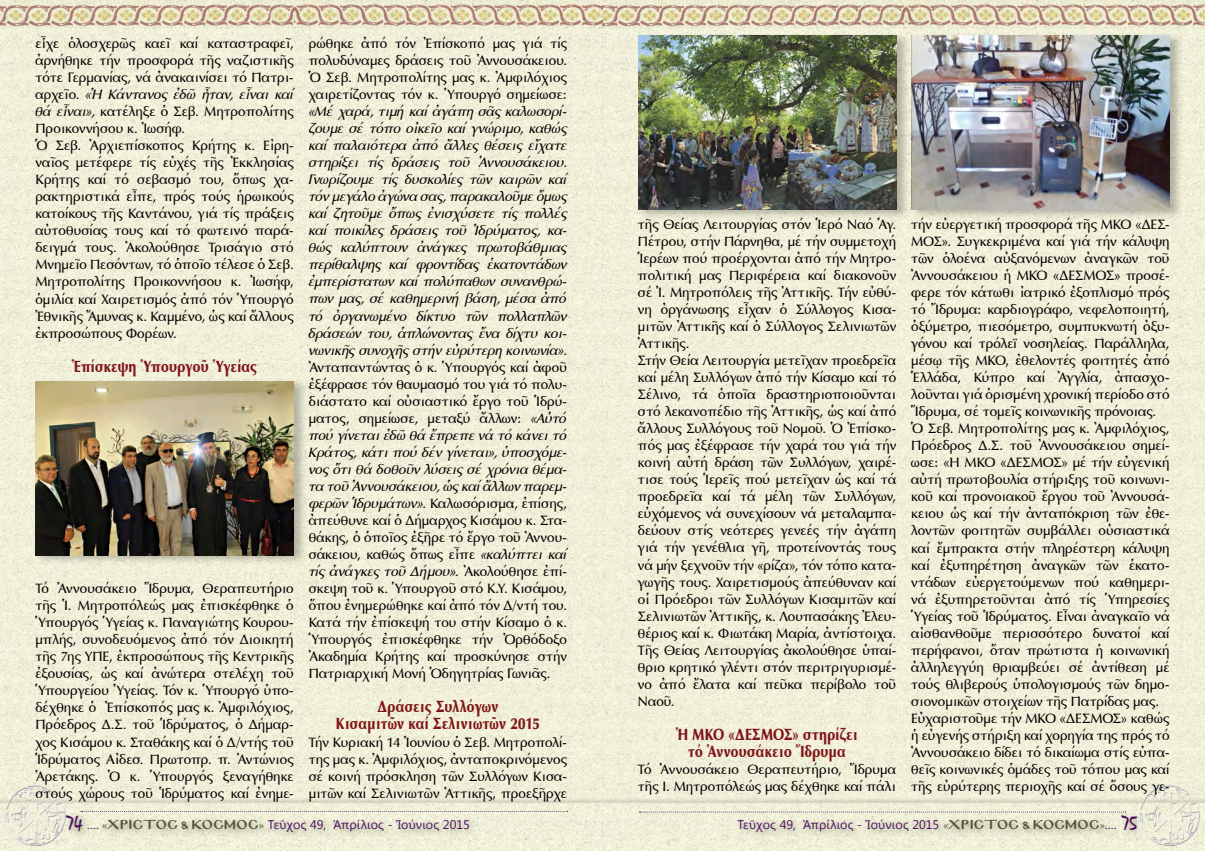
<style>
.page{position:relative;width:1205px;height:851px;background:#fff}
.page>*{position:absolute;margin:0;border:0;box-sizing:border-box;transform-origin:0 0}
.t1{font:16.5px/17px "SK Optima Pol Uni W Bold";letter-spacing:.015em;color:#7f1416;text-align:center;scale:.83 1}
.t2{font:13.75px/17px "SK Optima Pol Uni W";color:#000;text-align:justify}
.t3{font:13.75px/17px "SK Optima Pol Uni W Italic";letter-spacing:-.01em;color:#000;text-align:justify}
.t4{font:12.5px "Segoe UI";letter-spacing:.01em;color:#4d0c62}
.s1{font-family:"SK Optima Pol Uni W"}
.s2{font-family:"SK Optima Pol Uni W Italic"}
.s3{font-family:"Mistral";font-size:20px}
.s4{font-family:"Minion Pro"}
.s5{font-family:"Minion Pro";color:#585134}
.s6{font-family:"Mg Byzantine UC Pol Normal";font-size:11.25px;color:#585134}
</style>
<div class="page">
<img style="left:0;top:0;width:1205px;height:850px">
<div style="left:35px;top:377px;width:273px;height:188px;background:#000;opacity:.25"></div>
<img style="left:35px;top:381px;width:259px;height:174px">
<div style="left:638px;top:32px;width:272px;height:188px;background:#000;opacity:.25"></div>
<img style="left:638px;top:35px;width:258px;height:174px">
<div style="left:912px;top:32px;width:271px;height:188px;background:#000;opacity:.25"></div>
<img style="left:911px;top:35px;width:258px;height:174px">
<p class="t2" style="left:35px;top:35px;width:260px">εἶχε ὁλοσχερῶς καεῖ καί καταστραφεῖ, ἀρνήθηκε τήν προσφορά τῆς ναζιστικῆς τότε Γερμανίας, νά ἀνακαινίσει τό Πατρι-</p>
<p class="t3" style="left:35px;top:86px;width:260px"><span class="s1">αρχεῖο.</span> «Ἡ Κάντανος ἐδῶ ἦταν, εἶναι καί</p>
<p class="t2" style="left:35px;top:103px;width:260px;text-align:left"><span class="s2">θά εἶναι»,</span> κατέληξε ὁ Σεβ. Μητροπολίτης Προικοννήσου κ. Ἰωσήφ.<br>Ὁ Σεβ. Ἀρχιεπίσκοπος Κρήτης κ. Εἰρη&shy;ναῖος μετέφερε τίς εὐχές τῆς Ἐκκλησίας Κρήτης καί τό σεβασμό του, ὅπως χα&shy;ρακτηριστικά εἶπε, πρός τούς ἡρωικούς κατοίκους τῆς Καντάνου, γιά τίς πράξεις αὐτοθυσίας τους καί τό φωτεινό παρά&shy;δειγμά τους. Ἀκολούθησε Τρισάγιο στό Μνημεῖο Πεσόντων, τό ὁποῖο τέλεσε ὁ Σεβ.<br>Μητροπολίτης Προικοννήσου κ. Ἰωσήφ, ὁμιλία καί Χαιρετισμός ἀπό τόν Ὑπουργό Ἐθνικῆς Ἄμυνας κ. Καμμένο, ὡς καί ἄλλους ἐκπροσώπους Φορέων.</p>
<p class="t1" style="left:72px;top:358px;width:224px">Ἐπίσκεψη Ὑπουργοῦ Ὑγείας</p>
<p class="t2" style="left:35px;top:580px;width:260px">Τό Ἀννουσάκειο Ἵδρυμα, Θεραπευτήριο τῆς Ἱ. Μητροπόλεώς μας ἐπισκέφθηκε ὁ Ὑπουργός Ὑγείας κ. Παναγιώτης Κουρου&shy;μπλής, συνοδευόμενος ἀπό τόν Διοικητή τῆς 7ης ΥΠΕ, ἐκπροσώπους τῆς Κεντρικῆς ἐξουσίας, ὡς καί ἀνώτερα στελέχη τοῦ Ὑπουργείου Ὑγείας. Τόν κ. Ὑπουργό ὑπο&shy;δέχθηκε ὁ Ἐπίσκοπός μας κ. Ἀμφιλόχιος, Πρόεδρος Δ.Σ. τοῦ Ἱδρύματος, ὁ Δήμαρ&shy;χος Κισάμου κ. Σταθάκης καί ὁ Δ/ντής τοῦ Ἱδρύματος Αἰδεσ. Πρωτοπρ. π. Ἀντώνιος Ἀρετάκης. Ὁ κ. Ὑπουργός ξεναγήθηκε στούς χώρους τοῦ Ἱδρύματος καί ἐνημε-</p>
<p class="t2" style="left:309px;top:35px;width:260px">ρώθηκε ἀπό τόν Ἐπίσκοπό μας γιά τίς πολυδύναμες δράσεις τοῦ Ἀννουσάκειου.<br>Ὁ Σεβ. Μητροπολίτης μας κ. Ἀμφιλόχιος χαιρετίζοντας τόν κ. Ὑπουργό σημείωσε:</p>
<p class="t3" style="left:309px;top:103px;width:260px">«Μέ χαρά, τιμή καί ἀγάπη σᾶς καλωσορί&shy;ζουμε σέ τόπο οἰκεῖο καί γνώριμο, καθώς καί παλαιότερα ἀπό ἄλλες θέσεις εἴχατε στηρίξει τίς δράσεις τοῦ Ἀννουσάκειου.<br>Γνωρίζουμε τίς δυσκολίες τῶν καιρῶν καί τόν μεγάλο ἀγώνα σας, παρακαλοῦμε ὅμως καί ζητοῦμε ὅπως ἐνισχύσετε τίς πολλές καί ποικίλες δράσεις τοῦ Ἱδρύματος, κα&shy;θώς καλύπτουν ἀνάγκες πρωτοβάθμιας περίθαλψης καί φροντίδας ἑκατοντάδων ἐμπερίστατων καί πολύπαθων συνανθρώ&shy;πων μας, σέ καθημερινή βάση, μέσα ἀπό τό ὀργανωμένο δίκτυο τῶν πολλαπλῶν δράσεών του, ἁπλώνοντας ἕνα δίχτυ κοι&shy;νωνικῆς συνοχῆς στήν εὐρύτερη κοινωνία».</p>
<p class="t2" style="left:309px;top:358px;width:260px">Ἀνταπαντώντας ὁ κ. Ὑπουργός καί ἀφοῦ ἐξέφρασε τόν θαυμασμό του γιά τό πολυ&shy;διάστατο καί οὐσιαστικό ἔργο τοῦ Ἱδρύ&shy;ματος, σημείωσε, μεταξύ ἄλλων: <span class="s2">«Αὐτό</span></p>
<p class="t3" style="left:309px;top:427px;width:260px">πού γίνεται ἐδῶ θά ἔπρεπε νά τό κάνει τό Κράτος, κάτι πού δέν γίνεται», ὑποσχόμε&shy;νος ὅτι θά δοθοῦν λύσεις σέ χρόνια θέμα&shy;τα τοῦ Ἀννουσάκειου, ὡς καί ἄλλων παρεμ-</p>
<p class="t2" style="left:309px;top:495px;width:260px"><span class="s2">φερῶν Ἱδρυμάτων».</span> Καλωσόρισμα, ἐπίσης, ἀπεύθυνε καί ὁ Δήμαρχος Κισάμου κ. Στα&shy;θάκης, ὁ ὁποῖος ἐξῆρε τό ἔργο τοῦ Ἀννου&shy;σάκειου, καθώς ὅπως εἶπε <span class="s2">«καλύπτει καί</span></p>
<p class="t3" style="left:309px;top:563px;width:260px">τίς ἀνάγκες τοῦ Δήμου». <span class="s1">Ἀκολούθησε ἐπί-</span></p>
<p class="t2" style="left:309px;top:580px;width:260px">σκεψη τοῦ κ. Ὑπουργοῦ στό Κ.Υ. Κισάμου, ὅπου ἐνημερώθηκε καί ἀπό τόν Δ/ντή του.<br>Κατά τήν ἐπίσκεψή του στήν Κίσαμο ὁ κ.<br>Ὑπουργός ἐπισκέφθηκε τήν Ὀρθόδοξο Ἀκαδημία Κρήτης καί προσκύνησε στήν Πατριαρχική Μονή Ὁδηγητρίας Γωνιᾶς.</p>
<p class="t1" style="left:336px;top:698px;width:248px">Δράσεις Συλλόγων<br>Κισαμιτῶν καί Σελινιωτῶν 2015</p>
<p class="t2" style="left:309px;top:733px;width:260px">Τήν Κυριακή 14 Ἰουνίου ὁ Σεβ. Μητροπολί&shy;της μας κ. Ἀμφιλόχιος, ἀνταποκρινόμενος σέ κοινή πρόσκληση τῶν Συλλόγων Κισα&shy;μιτῶν καί Σελινιωτῶν Ἀττικῆς, προεξῆρχε</p>
<p class="t2" style="left:638px;top:216px;width:260px;text-align:left">τῆς Θείας Λειτουργίας στόν Ἱερό Ναό Ἁγ.<br>Πέτρου, στήν Πάρνηθα, μέ τήν συμμετοχή Ἱερέων πού προέρχονται ἀπό τήν Μητρο&shy;πολιτική μας Περιφέρεια καί διακονοῦν σέ Ἱ. Μητροπόλεις τῆς Ἀττικῆς. Τήν εὐθύ&shy;νη ὀργάνωσης εἶχαν ὁ Σύλλογος Κισα&shy;μιτῶν Ἀττικῆς καί ὁ Σύλλογος Σελινιωτῶν Ἀττικῆς.<br>Στήν Θεία Λειτουργία μετεῖχαν προεδρεῖα καί μέλη Συλλόγων ἀπό τήν Κίσαμο καί τό Σέλινο, τά ὁποῖα δραστηριοποιοῦνται στό λεκανοπέδιο τῆς Ἀττικῆς, ὡς καί ἀπό ἄλλους Συλλόγους τοῦ Νομοῦ. Ὁ Ἐπίσκο&shy;πός μας ἐξέφρασε τήν χαρά του γιά τήν κοινή αὐτή δράση τῶν Συλλόγων, χαιρέ&shy;τισε τούς Ἱερεῖς πού μετεῖχαν ὡς καί τά προεδρεῖα καί τά μέλη τῶν Συλλόγων, εὐχόμενος νά συνεχίσουν νά μεταλαμπα&shy;δεύουν στίς νεότερες γενεές τήν ἀγάπη γιά τήν γενέθλια γῆ, προτείνοντάς τους νά μήν ξεχνοῦν τήν «ρίζα», τόν τόπο κατα&shy;γωγῆς τους. Χαιρετισμούς ἀπεύθυναν καί οἱ Πρόεδροι τῶν Συλλόγων Κισαμιτῶν καί Σελινιωτῶν Ἀττικῆς, κ. Λουπασάκης Ἐλευ&shy;θέριος καί κ. Φιωτάκη Μαρία, ἀντίστοιχα.<br>Τῆς Θείας Λειτουργίας ἀκολούθησε ὑπαί&shy;θριο κρητικό γλέντι στόν περιτριγυρισμέ&shy;νο ἀπό ἔλατα καί πεῦκα περίβολο τοῦ Ναοῦ.</p>
<p class="t1" style="left:676px;top:726px;width:221px">Ἡ ΜΚΟ «ΔΕΣΜΟΣ» στηρίζει τό Ἀννουσάκειο Ἵδρυμα</p>
<p class="t2" style="left:638px;top:760px;width:260px">Τό Ἀννουσάκειο Θεραπευτήριο, Ἵδρυμα τῆς Ι. Μητροπόλεώς μας δέχθηκε καί πάλι</p>
<p class="t2" style="left:911px;top:216px;width:260px;text-align:left">τήν εὐεργετική προσφορά τῆς ΜΚΟ «ΔΕΣ-ΜΟΣ». Συγκεκριμένα καί γιά τήν κάλυψη τῶν ὁλοένα αὐξανόμενων ἀναγκῶν τοῦ Ἀννουσάκειου ἡ ΜΚΟ «ΔΕΣΜΟΣ» προσέ&shy;φερε τόν κάτωθι ἰατρικό ἐξοπλισμό πρός τό Ἵδρυμα: καρδιογράφο, νεφελοποιητή, ὀξύμετρο, πιεσόμετρο, συμπυκνωτή ὀξυ&shy;γόνου καί τρόλεϊ νοσηλείας. Παράλληλα, μέσῳ τῆς ΜΚΟ, ἐθελοντές φοιτητές ἀπό Ἑλλάδα, Κύπρο καί Ἀγγλία, ἀπασχο&shy;λοῦνται γιά ὁρισμένη χρονική περίοδο στό Ἵδρυμα, σέ τομεῖς κοινωνικῆς πρόνοιας.<br>Ὁ Σεβ. Μητροπολίτης μας κ. Ἀμφιλόχιος, Πρόεδρος Δ.Σ. τοῦ Ἀννουσάκειου σημεί&shy;ωσε: «Η ΜΚΟ «ΔΕΣΜΟΣ» μέ τήν εὐγενική αὐτή πρωτοβουλία στήριξης τοῦ κοινωνι&shy;κοῦ καί προνοιακοῦ ἔργου τοῦ Ἀννουσά&shy;κειου ὡς καί τήν ἀνταπόκριση τῶν ἐθε&shy;λοντῶν φοιτητῶν συμβάλλει οὐσιαστικά καί ἔμπρακτα στήν πληρέστερη κάλυψη καί ἐξυπηρέτηση ἀναγκῶν τῶν ἑκατο&shy;ντάδων εὐεργετούμενων πού καθημερι&shy;νά ἐξυπηρετοῦνται ἀπό τίς Ὑπηρεσίες Ὑγείας τοῦ Ἱδρύματος. Εἶναι ἀναγκαῖο νά αἰσθανθοῦμε περισσότερο δυνατοί καί περήφανοι, ὅταν πρώτιστα ἡ κοινωνική ἀλληλεγγύη θριαμβεύει σέ ἀντίθεση μέ τούς θλιβερούς ὑπολογισμούς τῶν δημο&shy;σιονομικῶν στοιχείων τῆς Πατρίδας μας.<br>Εὐχαριστοῦμε τήν ΜΚΟ «ΔΕΣΜΟΣ» καθώς ἡ εὐγενής στήριξη καί χορηγία της πρός τό Ἀννουσάκειο δίδει τό δικαίωμα στίς εὐπα&shy;θεῖς κοινωνικές ὁμάδες τοῦ τόπου μας καί τῆς εὐρύτερης περιοχῆς καί σέ ὅσους γε-</p>
<p class="t4" style="left:67px;top:815px;width:404px"><span class="s3">74</span> <span class="s4">....</span> <span class="s5">«</span><span class="s6">ΧΡΙΣΤΟΣ &amp; ΚΟΣΜΟΣ</span><span class="s5">»</span> Τεῦχος 49, Ἀπρίλιος - Ἰούνιος 2015</p>
<p class="t4" style="left:737px;top:815px;width:402px">Τεῦχος 49, Ἀπρίλιος - Ἰούνιος 2015 <span class="s5">«</span><span class="s6">ΧΡΙΣΤΟΣ &amp; ΚΟΣΜΟΣ</span><span class="s5">»</span><span class="s4">....</span> <span class="s3">75</span></p>
</div>
